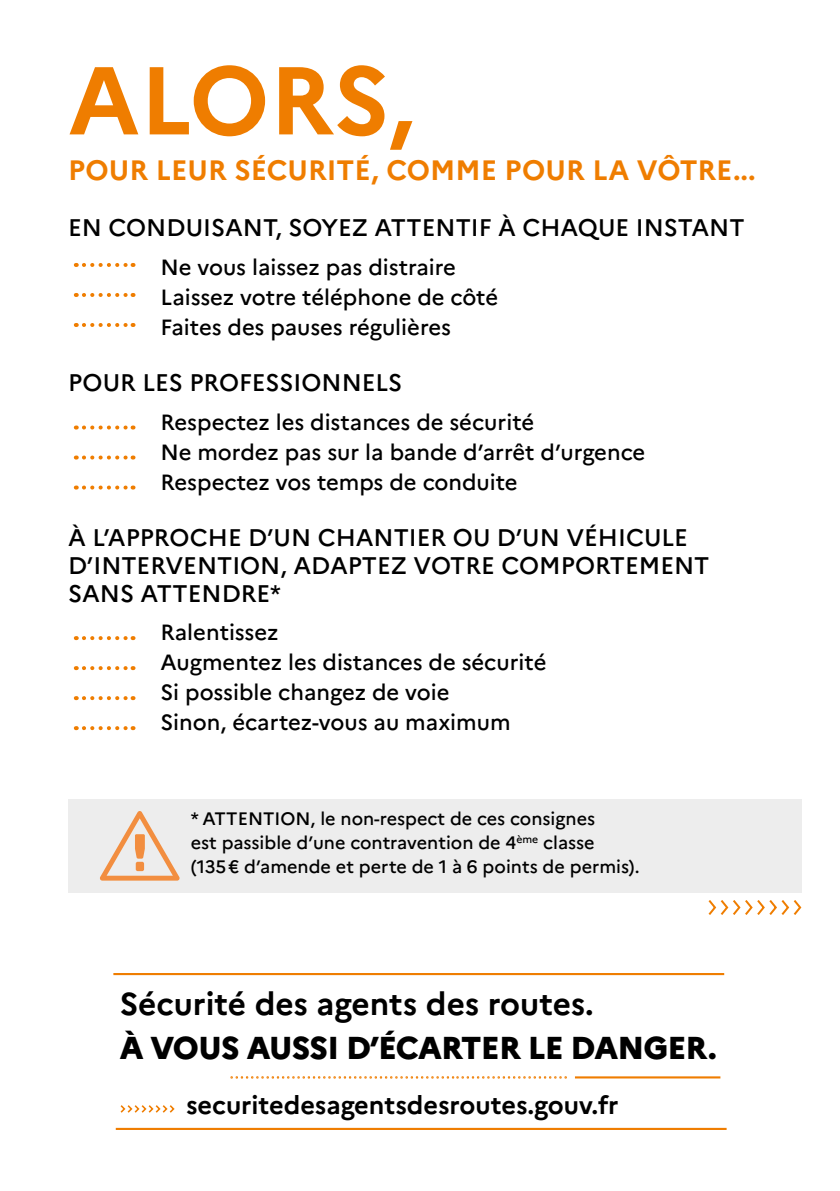
<style>
.page{position:relative;width:840px;height:1191px;background:#fff}
.page>*{position:absolute;margin:0;border:0;box-sizing:border-box;transform-origin:0 0}
.t1{font:700 96px "Marianne";color:#ef7d00}
.t2{font:800 31.6px "Marianne";letter-spacing:-.025em;color:#000}
.t3{font:700 31.6px "Marianne";color:#000}
.t4{font:700 28px "Marianne";color:#ef7d00}
.t5{font:700 25.4px "Marianne";color:#000}
.t6{font:500 24px/28px "Marianne";color:#000}
.t7{font:500 22px/30px "Marianne";color:#000}
.t8{font:500 18px/24px "Marianne";color:#000}
</style>
<div class="page">
<svg style="left:84px;top:263px;width:49px;height:4px"></svg>
<svg style="left:84px;top:293px;width:49px;height:4px"></svg>
<svg style="left:84px;top:323px;width:49px;height:4px"></svg>
<svg style="left:84px;top:425px;width:49px;height:4px"></svg>
<svg style="left:84px;top:455px;width:49px;height:4px"></svg>
<svg style="left:84px;top:485px;width:49px;height:4px"></svg>
<svg style="left:84px;top:636px;width:49px;height:4px"></svg>
<svg style="left:84px;top:666px;width:49px;height:4px"></svg>
<svg style="left:84px;top:696px;width:49px;height:4px"></svg>
<svg style="left:84px;top:726px;width:49px;height:4px"></svg>
<div style="left:68px;top:799px;width:733px;height:94px;background:#ededed"></div>
<svg style="left:708px;top:900px;width:94px;height:15px"></svg>
<svg style="left:100px;top:811px;width:79px;height:69px"></svg>
<hr style="left:574px;top:1076px;width:146px;height:2px;background:#ef7d00">
<svg style="left:230px;top:1076px;width:337px;height:3px"></svg>
<svg style="left:120px;top:1105px;width:55px;height:8px"></svg>
<hr style="left:116px;top:1127px;width:610px;height:3px;background:#ef7d00">
<hr style="left:113px;top:973px;width:610px;height:2px;background:#ef7d00">
<h1 class="t1" style="left:68px;top:42px;width:347px">ALORS,</h1>
<p class="t4" style="left:68px;top:153px;width:688px">POUR LEUR SÉCURITÉ, COMME POUR LA VÔTRE...</p>
<p class="t6" style="left:68px;top:214px;width:677px">EN CONDUISANT, SOYEZ ATTENTIF À CHAQUE INSTANT</p>
<p class="t7" style="left:160px;top:252px;width:339px">Ne vous laissez pas distraire<br>Laissez votre téléphone de côté<br>Faites des pauses régulières</p>
<p class="t6" style="left:68px;top:368px;width:335px">POUR LES PROFESSIONNELS</p>
<p class="t7" style="left:160px;top:406px;width:486px">Respectez les distances de sécurité<br>Ne mordez pas sur la bande d’arrêt d’urgence<br>Respectez vos temps de conduite</p>
<p class="t6" style="left:68px;top:523px;width:642px">À L’APPROCHE D’UN CHANTIER OU D’UN VÉHICULE<br>D’INTERVENTION, ADAPTEZ VOTRE COMPORTEMENT<br>SANS ATTENDRE*</p>
<p class="t7" style="left:160px;top:617px;width:387px">Ralentissez<br>Augmentez les distances de sécurité<br>Si possible changez de voie<br>Sinon, écartez-vous au maximum</p>
<p class="t8" style="left:190px;top:806px;width:450px">* ATTENTION, le non-respect de ces consignes<br>est passible d’une contravention de 4<sup>ème</sup> classe (135€ d’amende et perte de 1 à 6 points de permis).</p>
<h2 class="t3" style="left:120px;top:984px;width:475px">Sécurité des agents des routes.</h2>
<h2 class="t2" style="left:120px;top:1028px;width:598px">À VOUS AUSSI D’ÉCARTER LE DANGER.</h2>
<p class="t5" style="left:186px;top:1089px;width:433px">securitedesagentsdesroutes.gouv.fr</p>
</div>
